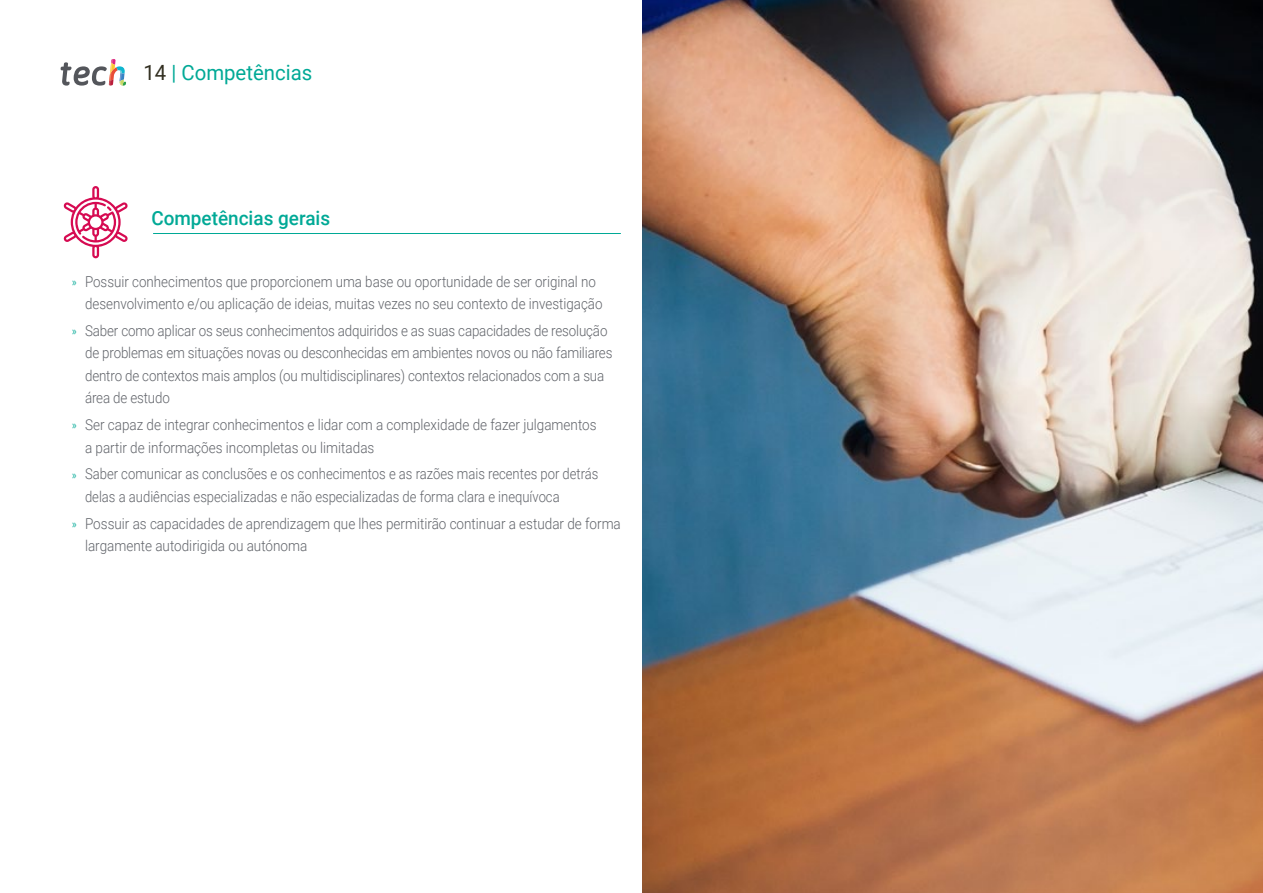
<style>
.page{position:relative;width:1263px;height:893px;background:#fff}
.page>*{position:absolute;margin:0;border:0;box-sizing:border-box;transform-origin:0 0}
.t1{font:21px "Roboto";color:#00a996}
.t2{font:500 19.5px "Roboto";color:#00a996}
.t3{font:300 15px/22.5px "Roboto";color:#61646a;scale:.89 1}
.t4{font:300 15px/22.5px "Roboto";color:#61646a;scale:.9 1}
.t5{font:300 15px/22.5px "Roboto";color:#61646a;scale:.87 1}
.s1{color:#312e20}
.s2{font-family:"Myriad Pro";font-weight:400;font-size:12px;color:#00a996}
</style>
<div class="page">
<hr style="left:153px;top:233px;width:468px;height:1px;background:#00a996">
<svg style="left:63px;top:186px;width:65px;height:72px"></svg>
<img style="left:642px;top:0;width:621px;height:893px">
<svg style="left:61px;top:59px;width:65px;height:27px"></svg>
<h1 class="t1" style="left:144px;top:57px;width:170px"><span class="s1">14</span> | Competências</h1>
<h2 class="t2" style="left:151px;top:205px;width:180px">Competências gerais</h2>
<p class="t3" style="left:85px;top:269px;width:583px;text-indent:-13px"><span class="s2">»</span> Possuir conhecimentos que proporcionem uma base ou oportunidade de ser original no desenvolvimento e/ou aplicação de ideias, muitas vezes no seu contexto de investigação</p>
<p class="t3" style="left:85px;top:319px;width:594px;text-indent:-13px"><span class="s2">»</span> Saber como aplicar os seus conhecimentos adquiridos e as suas capacidades de resolução de problemas em situações novas ou desconhecidas em ambientes novos ou não familiares dentro de contextos mais amplos (ou multidisciplinares) contextos relacionados com a sua área de estudo</p>
<p class="t4" style="left:85px;top:413px;width:570px;text-indent:-13px"><span class="s2">»</span> Ser capaz de integrar conhecimentos e lidar com a complexidade de fazer julgamentos a partir de informações incompletas ou limitadas</p>
<p class="t5" style="left:85px;top:462px;width:592px;text-indent:-13px"><span class="s2">»</span> Saber comunicar as conclusões e os conhecimentos e as razões mais recentes por detrás delas a audiências especializadas e não especializadas de forma clara e inequívoca</p>
<p class="t4" style="left:85px;top:511px;width:597px;text-indent:-13px"><span class="s2">»</span> Possuir as capacidades de aprendizagem que lhes permitirão continuar a estudar de forma largamente autodirigida ou autónoma</p>
</div>
